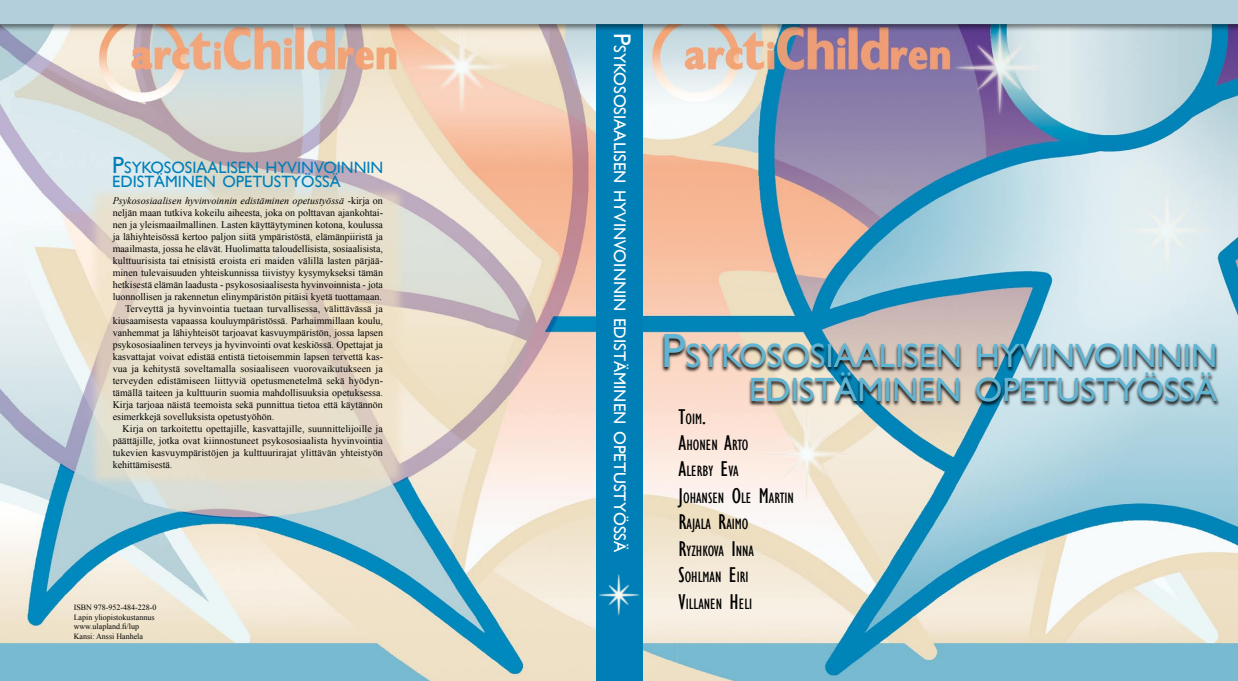
<style>
.page{position:relative;width:1238px;height:681px;background:#fff}
.page>*{position:absolute;margin:0;border:0;box-sizing:border-box;transform-origin:0 0}
.t1{font:33.6px/34px "Gill Sans";color:#62b5d2;text-align:right}
.t2{font:16.8px "Gill Sans";color:#fff}
.t3{font:16.4px/14px "Gill Sans";color:#007fb7}
.t4{font:condensed 15.4px/26.4px "Gill Sans";color:#000}
.t5{font:10px "Times New Roman";color:#000}
.t6{font:italic 10px "Times New Roman";letter-spacing:.005em;color:#000}
.t7{font:8px/9.6px "Times New Roman";color:#000}
.s1{font-size:23.4px}
.s2{font-style:normal}
.s3{font-size:24px}
.s4{font-size:48px}
.s5{font-size:22px}
</style>
<div class="page">
<img style="left:0;top:32px;width:1237px;height:648px">
<div style="left:660px;top:333px;width:560px;height:74px;background:#000;opacity:.93"></div>
<div style="left:595px;top:0;width:47px;height:680px;background:#007fb7"></div>
<img style="left:599px;top:574px;width:40px;height:41px">
<div style="left:0;top:0;width:1237px;height:32px;background:#000;opacity:.5"></div>
<div style="left:0;top:0;width:1237px;height:24px;background:#b3cfdb"></div>
<h3 class="t3" style="left:112px;top:161px;width:273px"><span class="s1">P</span>SYKOSOSIAALISEN HYVINVOINNIN<br>EDISTÄMINEN OPETUSTYÖSSÄ</h3>
<p class="t6" style="left:113px;top:194px;width:272px">Psykososiaalisen hyvinvoinnin edistäminen opetustyössä <span class="s2">-kirja on</span></p>
<p class="t5" style="left:113px;top:206px;width:272px">neljän maan tutkiva kokeilu aiheesta, joka on polttavan ajankohtai-</p>
<p class="t5" style="left:113px;top:218px;width:272px">nen ja yleismaailmallinen. Lasten käyttäytyminen kotona, koulussa</p>
<p class="t5" style="left:113px;top:230px;width:272px">ja lähiyhteisössä kertoo paljon siitä ympäristöstä, elämänpiiristä ja</p>
<p class="t5" style="left:113px;top:242px;width:272px">maailmasta, jossa he elävät. Huolimatta taloudellisista, sosiaalisista,</p>
<p class="t5" style="left:113px;top:254px;width:272px">kulttuurisista tai etnisistä eroista eri maiden välillä lasten pärjää-</p>
<p class="t5" style="left:113px;top:266px;width:272px">minen tulevaisuuden yhteiskunnissa tiivistyy kysymykseksi tämän</p>
<p class="t5" style="left:113px;top:278px;width:272px">hetkisestä elämän laadusta - psykososiaalisesta hyvinvoinnista - jota</p>
<p class="t5" style="left:113px;top:290px;width:271px">luonnollisen ja rakennetun elinympäristön pitäisi kyetä tuottamaan.</p>
<p class="t5" style="left:125px;top:302px;width:259px">Terveyttä ja hyvinvointia tuetaan turvallisessa, välittävässä ja</p>
<p class="t5" style="left:113px;top:314px;width:272px">kiusaamisesta vapaassa kouluympäristössä. Parhaimmillaan koulu,</p>
<p class="t5" style="left:113px;top:326px;width:272px">vanhemmat ja lähiyhteisöt tarjoavat kasvuympäristön, jossa lapsen</p>
<p class="t5" style="left:113px;top:338px;width:272px">psykososiaalinen terveys ja hyvinvointi ovat keskiössä. Opettajat ja</p>
<p class="t5" style="left:113px;top:350px;width:272px">kasvattajat voivat edistää entistä tietoisemmin lapsen tervettä kas-</p>
<p class="t5" style="left:113px;top:362px;width:272px">vua ja kehitystä soveltamalla sosiaaliseen vuorovaikutukseen ja</p>
<p class="t5" style="left:113px;top:374px;width:272px">terveyden edistämiseen liittyviä opetusmenetelmä sekä hyödyn-</p>
<p class="t5" style="left:113px;top:386px;width:272px">tämällä taiteen ja kulttuurin suomia mahdollisuuksia opetuksessa.</p>
<p class="t5" style="left:113px;top:398px;width:271px">Kirja tarjoaa näistä teemoista sekä punnittua tietoa että käytännön</p>
<p class="t5" style="left:113px;top:410px;width:163px">esimerkkejä sovelluksista opetustyöhön.</p>
<p class="t5" style="left:123px;top:422px;width:262px">Kirja on tarkoitettu opettajille, kasvattajille, suunnittelijoille ja</p>
<p class="t5" style="left:113px;top:434px;width:271px">päättäjille, jotka ovat kiinnostuneet psykososiaalista hyvinvointia</p>
<p class="t5" style="left:113px;top:446px;width:271px">tukevien kasvuympäristöjen ja kulttuurirajat ylittävän yhteistyön</p>
<p class="t5" style="left:113px;top:458px;width:61px">kehittämisestä.</p>
<p class="t7" style="left:74px;top:602px;width:84px">ISBN 978-952-484-228-0<br>Lapin yliopistokustannus www.ulapland.fi/lup<br>Kansi: Anssi Hanhela</p>
<h2 class="t2" style="left:629px;top:33px;width:520px;rotate:90deg"><span class="s3">P</span>SYKOSOSIAALISEN HYVINVOINNIN EDISTÄMINEN OPETUSTYÖSSÄ</h2>
<h1 class="t1" style="left:661px;top:339px;width:557px"><span class="s4">P</span>SYKOSOSIAALISEN HYVINVOINNIN<br>EDISTÄMINEN OPETUSTYÖSSÄ</h1>
<h3 class="t4" style="left:678px;top:405px;width:117px"><span class="s5">T</span>OIM<span class="s5">.<br>A</span>HONEN <span class="s5">A</span>RTO<br><span class="s5">A</span>LERBY <span class="s5">E</span>VA<br><span class="s5">J</span>OHANSEN <span class="s5">O</span>LE <span class="s5">M</span>ARTIN<br><span class="s5">R</span>AJALA <span class="s5">R</span>AIMO<br><span class="s5">R</span>YZHKOVA <span class="s5">I</span> NNA<br><span class="s5">S</span>OHLMAN <span class="s5">E</span> IRI<br><span class="s5">V</span>ILLANEN <span class="s5">H</span>ELI</h3>
</div>
